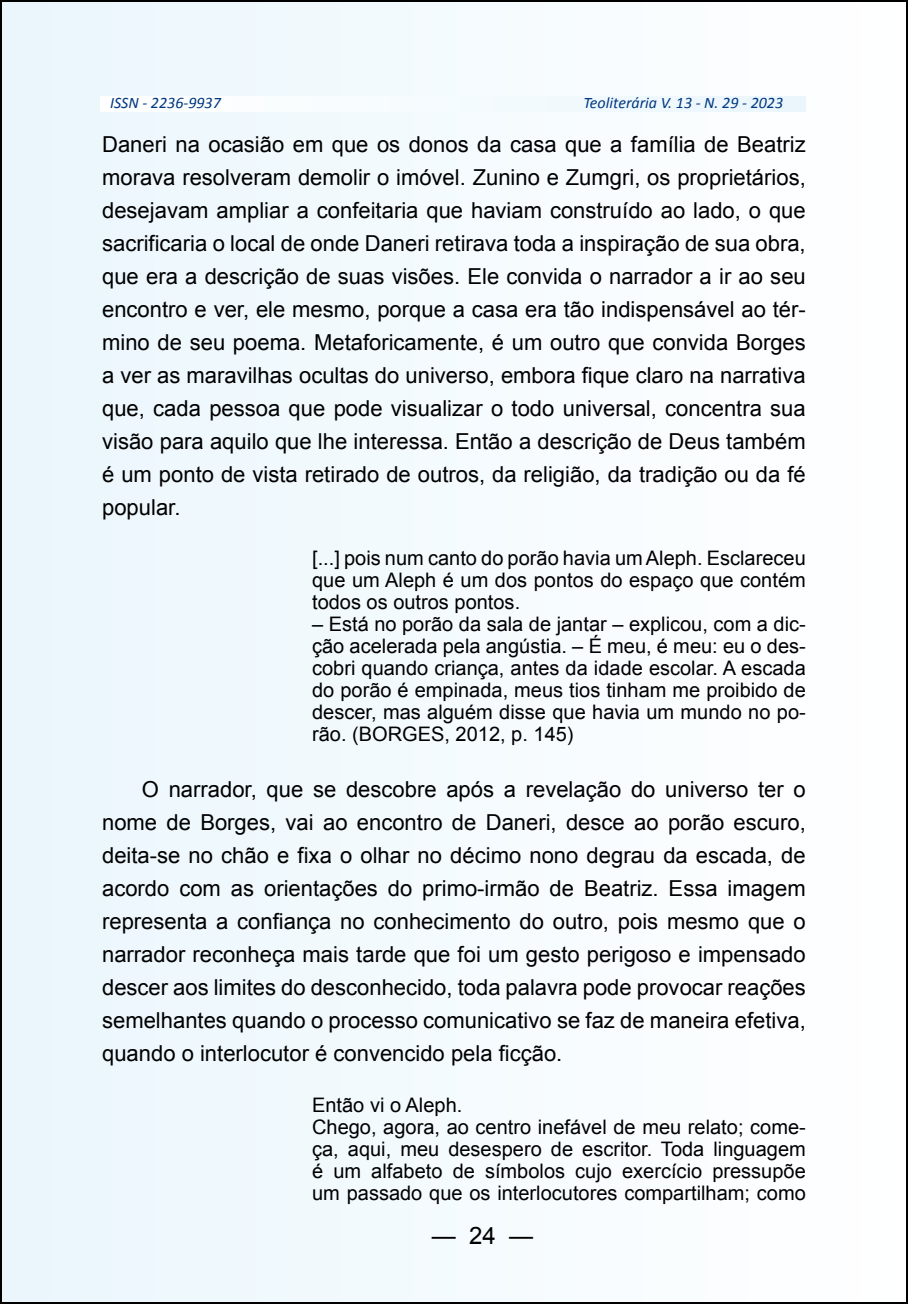
<style>
.page{position:relative;width:908px;height:1304px;background:#fff}
.page>*{position:absolute;margin:0;border:0;box-sizing:border-box;transform-origin:0 0}
.t1{font:24px "Arial";color:#000}
.t2{font:22px/33px "Arial";color:#000;text-align:justify}
.t3{font:20px/22px "Arial";color:#000;text-align:justify}
.t4{font:italic 16px "Calibri";color:#003882}
</style>
<div class="page">
<div style="left:1px;top:1px;width:905px;height:1302px;background:#f4fbfe"></div>
<p class="t4" style="left:110px;top:92px;width:112px">ISSN - 2236-9937</p>
<p class="t4" style="left:583px;top:92px;width:201px">Teoliterária V. 13 - N. 29 - 2023</p>
<p class="t2" style="left:102px;top:128px;width:705px">Daneri na ocasião em que os donos da casa que a família de Beatriz morava resolveram demolir o imóvel. Zunino e Zumgri, os proprietários, desejavam ampliar a confeitaria que haviam construído ao lado, o que sacrificaria o local de onde Daneri retirava toda a inspiração de sua obra, que era a descrição de suas visões. Ele convida o narrador a ir ao seu encontro e ver, ele mesmo, porque a casa era tão indispensável ao tér&shy;mino de seu poema. Metaforicamente, é um outro que convida Borges a ver as maravilhas ocultas do universo, embora fique claro na narrativa que, cada pessoa que pode visualizar o todo universal, concentra sua visão para aquilo que lhe interessa. Então a descrição de Deus também é um ponto de vista retirado de outros, da religião, da tradição ou da fé popular.</p>
<p class="t3" style="left:312px;top:548px;width:495px">[...] pois num canto do porão havia um Aleph. Esclareceu que um Aleph é um dos pontos do espaço que contém todos os outros pontos.</p>
<p class="t3" style="left:312px;top:614px;width:495px">– Está no porão da sala de jantar – explicou, com a dic&shy;ção acelerada pela angústia. – É meu, é meu: eu o des&shy;cobri quando criança, antes da idade escolar. A escada do porão é empinada, meus tios tinham me proibido de descer, mas alguém disse que havia um mundo no po&shy;rão. (BORGES, 2012, p. 145)</p>
<p class="t2" style="left:102px;top:773px;width:705px;text-indent:40px">O narrador, que se descobre após a revelação do universo ter o nome de Borges, vai ao encontro de Daneri, desce ao porão escuro, deita-se no chão e fixa o olhar no décimo nono degrau da escada, de acordo com as orientações do primo-irmão de Beatriz. Essa imagem representa a confiança no conhecimento do outro, pois mesmo que o narrador reconheça mais tarde que foi um gesto perigoso e impensado descer aos limites do desconhecido, toda palavra pode provocar reações semelhantes quando o processo comunicativo se faz de maneira efetiva, quando o interlocutor é convencido pela ficção.</p>
<p class="t3" style="left:312px;top:1094px;width:495px;text-align:left">Então vi o Aleph.<br>Chego, agora, ao centro inefável de meu relato; come&shy;ça, aqui, meu desespero de escritor. Toda linguagem é um alfabeto de símbolos cujo exercício pressupõe um passado que os interlocutores compartilham; como</p>
<p class="t1" style="left:431px;top:1219px;width:103px">— 24 —</p>
</div>
